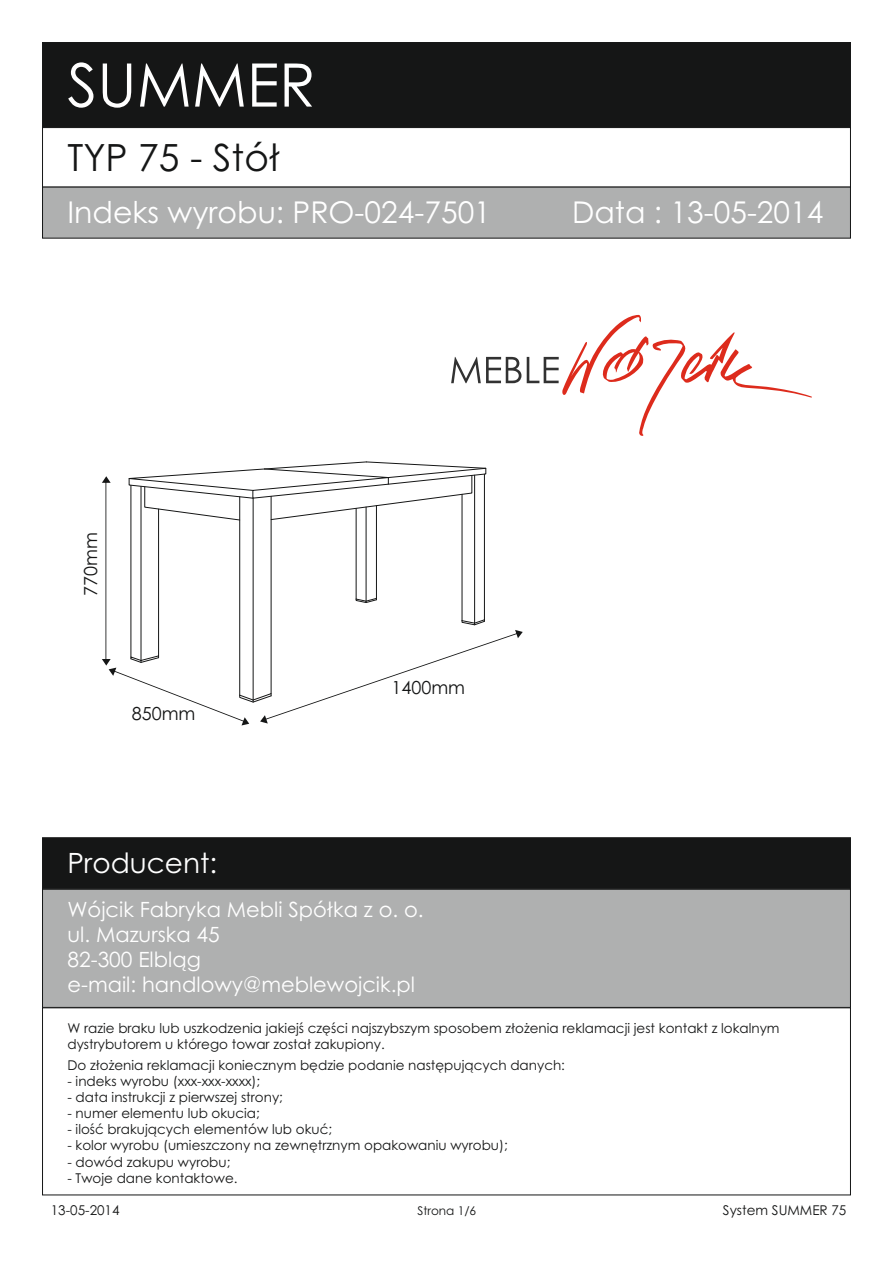
<style>
.page{position:relative;width:893px;height:1263px;background:#fff}
.page>*{position:absolute;margin:0;border:0;box-sizing:border-box;transform-origin:0 0}
.t1{font:60px "Century Gothic";color:#fff}
.t2{font:37.5px "Century Gothic";color:#151616}
.t3{font:30px "Century Gothic";color:#fff}
.t4{font:27.9px "Century Gothic";color:#fff}
.t5{font:21px/25px "Century Gothic";color:#fff}
.t6{font:18px "Century Gothic";color:#151616}
.t7{font:13.5px/16px "Century Gothic";color:#151616}
.t8{font:12px "Century Gothic";color:#151616}
</style>
<div class="page">
<div style="left:42px;top:890px;width:809px;height:117px;background:#afb0b0"></div>
<div style="left:42px;top:42px;width:809px;height:85px;background:#151616"></div>
<svg style="left:42px;top:127px;width:809px;height:59px"></svg>
<svg style="left:42px;top:186px;width:809px;height:53px;background:#a9a9a9"></svg>
<div style="left:42px;top:837px;width:809px;height:53px;background:#151616"></div>
<svg style="left:42px;top:1007px;width:809px;height:189px"></svg>
<svg style="left:451px;top:357px;width:70px;height:26px"></svg>
<svg style="left:527px;top:314px;width:285px;height:122px"></svg>
<svg style="left:102px;top:461px;width:421px;height:264px"></svg>
<h1 class="t1" style="left:67px;top:62px;width:250px">SUMMER</h1>
<h2 class="t2" style="left:67px;top:143px;width:214px">TYP 75 - Stół</h2>
<h3 class="t3" style="left:67px;top:201px;width:425px">Indeks wyrobu: PRO-024-7501</h3>
<h3 class="t3" style="left:572px;top:201px;width:253px">Data : 13-05-2014</h3>
<h3 class="t6" style="left:84px;top:596px;width:65px;rotate:-90deg">770mm</h3>
<h3 class="t6" style="left:132px;top:706px;width:65px">850mm</h3>
<h3 class="t4" style="left:67px;top:852px;width:151px">Producent:</h3>
<h3 class="t6" style="left:391px;top:681px;width:75px">1400mm</h3>
<h3 class="t5" style="left:67px;top:898px;width:358px">Wójcik Fabryka Mebli Spółka z o. o. ul. Mazurska 45<br>82-300 Elbląg<br>e-mail: handlowy@meblewojcik.pl</h3>
<p class="t7" style="left:67px;top:1021px;width:714px">W razie braku lub uszkodzenia jakiejś części najszybszym sposobem złożenia reklamacji jest kontakt z lokalnym dystrybutorem u którego towar został zakupiony.</p>
<p class="t7" style="left:67px;top:1058px;width:499px">Do złożenia reklamacji koniecznym będzie podanie następujących danych:</p>
<p class="t7" style="left:67px;top:1074px;width:194px">- indeks wyrobu (xxx-xxx-xxxx);</p>
<p class="t7" style="left:67px;top:1090px;width:217px">- data instrukcji z pierwszej strony;</p>
<p class="t7" style="left:67px;top:1106px;width:194px">- numer elementu lub okucia;</p>
<p class="t7" style="left:67px;top:1123px;width:266px">- ilość brakujących elementów lub okuć;</p>
<p class="t7" style="left:67px;top:1139px;width:442px">- kolor wyrobu (umieszczony na zewnętrznym opakowaniu wyrobu);</p>
<p class="t7" style="left:67px;top:1155px;width:164px">- dowód zakupu wyrobu;</p>
<p class="t7" style="left:67px;top:1171px;width:172px">- Twoje dane kontaktowe.</p>
<p class="t8" style="left:417px;top:1206px;width:60px">Strona 1/6</p>
<p class="t7" style="left:51px;top:1203px;width:70px">13-05-2014</p>
<p class="t7" style="left:723px;top:1203px;width:125px">System SUMMER 75</p>
</div>
